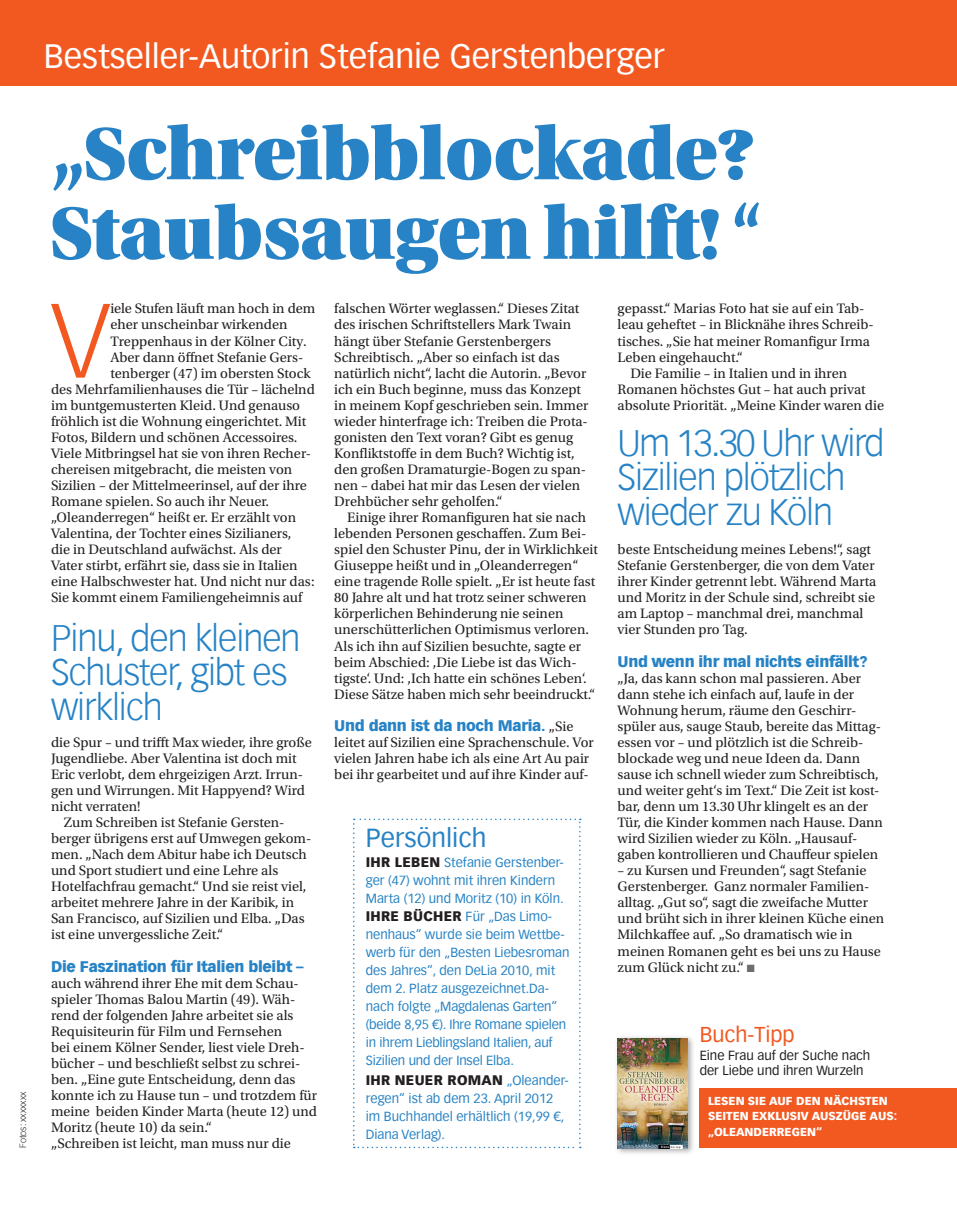
<style>
.page{position:relative;width:957px;height:1212px;background:#fff}
.page>*{position:absolute;margin:0;border:0;box-sizing:border-box;transform-origin:0 0}
.LT_Utopia_Ini_5Zeile{font:300 103.5px "Vectora Com";color:#f15921}
.Head_Vectora_Light_5{font:78px/79.5px "Utopia Std Black Headline";letter-spacing:-.01em;color:#2783c5}
.Head_Vectora_Light_5-2{font:300 36px/34.5px "Vectora Com";letter-spacing:-.03em;color:#2783c5}
.t1{font:33px "Vectora Com";color:#fff}
.Kasten_Vectora_rom_8{font:25.5px "Vectora Com";color:#2783c5}
.Kasten_Vectora_rom_8-2{font:21px "Vectora Com";color:#f15921}
.LT_Utopia_EZ_03{font:900 15px "Vectora Com";letter-spacing:-.02em;color:#2783c5}
.LT_Utopia_o_EZ_03{font:900 15px "Vectora Com";letter-spacing:-.02em;color:#2783c5}
.LT_Utopia_EZ_03-2{font:14.4px/16px "Utopia Std";color:#231f20}
.LT_Utopia_Ini_5Zeile-2{font:14.4px/16px "Utopia Std";color:#231f20}
.LT_Utopia_o_EZ_03-2{font:14.4px/16px "Utopia Std";color:#231f20}
.Kasten_Vectora_rom_8-3{font:900 13.5px "Vectora Com";letter-spacing:.02em;color:#231f20}
.Kasten_Vectora_rom_8-4{font:12.9px/18px "Vectora Com";color:#2783c5}
.Kasten_Vectora_rom_8-5{font:12.9px/15.3px "Vectora Com";color:#231f20}
.Lesen_Sie_weiter{font:900 11.25px/15.3px "Vectora Com";color:#fff}
.Credit_07{font:300 9px "Vectora Com";color:#231f20}
.s1{font-family:"Utopia Std";font-weight:400;font-size:14.4px;color:#231f20}
.s2{color:#6c6d70}
.s3{font-weight:900;font-size:13.5px;color:#231f20}
.s4{font-weight:400;font-size:12.9px;color:#2783c5}
</style>
<div class="page">
<div style="left:0;top:0;width:957px;height:85px;background:#f15921"></div>
<div style="left:699px;top:1088px;width:258px;height:59px;background:#f15921"></div>
<div style="left:614px;top:1034px;width:81px;height:122px;background:#231f20;opacity:.4"></div>
<img style="left:617px;top:1038px;width:70px;height:110px">
<svg style="left:353px;top:819px;width:228px;height:329px"></svg>
<p class="Credit_07" style="left:17px;top:1148px;width:58px;rotate:-90deg">Fotos: xxxxxxx</p>
<h3 class="t1" style="left:44px;top:36px;width:623px">Bestseller-Autorin Stefanie Gerstenberger</h3>
<p class="Head_Vectora_Light_5" style="left:51px;top:116px;width:711px">„Schreibblockade?<br>Staubsaugen hilft! “</p>
<p class="LT_Utopia_Ini_5Zeile" style="left:51px;top:278px;width:61px">V</p>
<p class="LT_Utopia_Ini_5Zeile-2" style="left:110px;top:301px;width:206px">iele Stufen läuft man hoch in dem</p>
<p class="LT_Utopia_o_EZ_03-2" style="left:334px;top:301px;width:256px">falschen Wörter weglassen.“ Dieses Zitat des irischen Schriftstellers Mark Twain hängt über Stefanie Gerstenbergers Schreibtisch. „Aber so einfach ist das natürlich nicht“, lacht die Autorin. „Bevor ich ein Buch beginne, muss das Konzept in meinem Kopf geschrieben sein. Immer wieder hinterfrage ich: Treiben die Prota&shy;gonisten den Text voran? Gibt es genug Konfliktstoffe in dem Buch? Wichtig ist, den großen Dramaturgie-Bogen zu span&shy;nen – dabei hat mir das Lesen der vielen Drehbücher sehr geholfen.“</p>
<p class="LT_Utopia_EZ_03-2" style="left:334px;top:510px;width:265px;text-indent:13px">Einige ihrer Romanfiguren hat sie nach lebenden Personen geschaffen. Zum Bei&shy;spiel den Schuster Pinu, der in Wirklichkeit Giuseppe heißt und in „Oleanderregen“ eine tragende Rolle spielt. „Er ist heute fast 80 Jahre alt und hat trotz seiner schweren körperlichen Behinderung nie seinen unerschütterlichen Optimismus verloren.<br>Als ich ihn auf Sizilien besuchte, sagte er beim Abschied: ‚Die Liebe ist das Wich&shy;tigste‘. Und: ‚Ich hatte ein schönes Leben‘.<br>Diese Sätze haben mich sehr beeindruckt.“</p>
<p class="LT_Utopia_o_EZ_03" style="left:334px;top:716px;width:241px">Und dann ist da noch Maria. <span class="s1">„Sie</span></p>
<p class="LT_Utopia_o_EZ_03-2" style="left:334px;top:734px;width:261px">leitet auf Sizilien eine Sprachenschule. Vor vielen Jahren habe ich als eine Art Au pair bei ihr gearbeitet und auf ihre Kinder auf-</p>
<p class="LT_Utopia_o_EZ_03-2" style="left:617px;top:301px;width:258px">gepasst.“ Marias Foto hat sie auf ein Tab&shy;leau geheftet – in Blicknähe ihres Schreib&shy;tisches. „Sie hat meiner Romanfigur Irma Leben eingehaucht.“</p>
<p class="LT_Utopia_EZ_03-2" style="left:617px;top:365px;width:268px;text-indent:13px">Die Familie – in Italien und in ihren<br>Romanen höchstes Gut – hat auch privat absolute Priorität. „Meine Kinder waren die</p>
<p class="LT_Utopia_Ini_5Zeile-2" style="left:110px;top:317px;width:179px">eher unscheinbar wirkenden</p>
<p class="LT_Utopia_Ini_5Zeile-2" style="left:110px;top:333px;width:198px">Treppenhaus in der Kölner City.</p>
<p class="LT_Utopia_Ini_5Zeile-2" style="left:110px;top:349px;width:194px">Aber dann öffnet Stefanie Gers-</p>
<p class="LT_Utopia_Ini_5Zeile-2" style="left:110px;top:365px;width:202px">tenberger (47) im obersten Stock</p>
<p class="LT_Utopia_Ini_5Zeile-2" style="left:51px;top:381px;width:265px">des Mehrfamilienhauses die Tür – lächelnd</p>
<p class="LT_Utopia_Ini_5Zeile-2" style="left:51px;top:397px;width:251px">im buntgemusterten Kleid. Und genauso</p>
<p class="LT_Utopia_Ini_5Zeile-2" style="left:51px;top:413px;width:257px">fröhlich ist die Wohnung eingerichtet. Mit</p>
<p class="LT_Utopia_Ini_5Zeile-2" style="left:51px;top:429px;width:248px">Fotos, Bildern und schönen Accessoires.</p>
<p class="LT_Utopia_Ini_5Zeile-2" style="left:51px;top:445px;width:261px">Viele Mitbringsel hat sie von ihren Recher-</p>
<p class="LT_Utopia_Ini_5Zeile-2" style="left:51px;top:461px;width:243px">chereisen mitgebracht, die meisten von</p>
<p class="LT_Utopia_Ini_5Zeile-2" style="left:51px;top:477px;width:257px">Sizilien – der Mittelmeerinsel, auf der ihre</p>
<p class="LT_Utopia_Ini_5Zeile-2" style="left:51px;top:494px;width:220px">Romane spielen. So auch ihr Neuer.</p>
<p class="LT_Utopia_Ini_5Zeile-2" style="left:51px;top:510px;width:247px">„Oleanderregen“ heißt er. Er erzählt von</p>
<p class="LT_Utopia_Ini_5Zeile-2" style="left:51px;top:526px;width:242px">Valentina, der Tochter eines Sizilianers,</p>
<p class="LT_Utopia_Ini_5Zeile-2" style="left:51px;top:542px;width:232px">die in Deutschland aufwächst. Als der</p>
<p class="LT_Utopia_Ini_5Zeile-2" style="left:51px;top:558px;width:248px">Vater stirbt, erfährt sie, dass sie in Italien</p>
<p class="LT_Utopia_Ini_5Zeile-2" style="left:51px;top:574px;width:265px">eine Halbschwester hat. Und nicht nur das:</p>
<p class="LT_Utopia_Ini_5Zeile-2" style="left:51px;top:590px;width:253px">Sie kommt einem Familiengeheimnis auf</p>
<p class="Head_Vectora_Light_5-2" style="left:617px;top:425px;width:269px">Um 13.30 Uhr wird<br>Sizilien plötzlich wieder zu Köln</p>
<p class="LT_Utopia_EZ_03-2" style="left:617px;top:542px;width:260px">beste Entscheidung meines Lebens!“, sagt Stefanie Gerstenberger, die von dem Vater ihrer Kinder getrennt lebt. Während Marta und Moritz in der Schule sind, schreibt sie am Laptop – manchmal drei, manchmal vier Stunden pro Tag.</p>
<p class="LT_Utopia_EZ_03" style="left:617px;top:652px;width:251px">Und wenn ihr mal nichts einfällt?</p>
<p class="LT_Utopia_EZ_03-2" style="left:617px;top:670px;width:267px">„Ja, das kann schon mal passieren. Aber dann stehe ich einfach auf, laufe in der Wohnung herum, räume den Geschirr&shy;spüler aus, sauge Staub, bereite das Mittag&shy;essen vor – und plötzlich ist die Schreib&shy;blockade weg und neue Ideen da. Dann sause ich schnell wieder zum Schreibtisch, und weiter geht‘s im Text.“ Die Zeit ist kost&shy;bar, denn um 13.30 Uhr klingelt es an der Tür, die Kinder kommen nach Hause. Dann wird Sizilien wieder zu Köln. „Hausauf&shy;gaben kontrollieren und Chauffeur spielen</p>
<p class="LT_Utopia_EZ_03-2" style="left:617px;top:863px;width:268px">– zu Kursen und Freunden“, sagt Stefanie Gerstenberger. Ganz normaler Familien&shy;alltag. „Gut so“, sagt die zweifache Mutter und brüht sich in ihrer kleinen Küche einen Milchkaffee auf. „So dramatisch wie in meinen Romanen geht es bei uns zu Hause zum Glück nicht zu.“ <span class="s2">■</span></p>
<p class="Head_Vectora_Light_5-2" style="left:51px;top:621px;width:251px">Pinu, den kleinen<br>Schuster, gibt es wirklich</p>
<p class="LT_Utopia_Ini_5Zeile-2" style="left:51px;top:734px;width:262px">die Spur – und trifft Max wieder, ihre große Jugendliebe. Aber Valentina ist doch mit Eric verlobt, dem ehrgeizigen Arzt. Irrun&shy;gen und Wirrungen. Mit Happyend? Wird nicht verraten!</p>
<p class="LT_Utopia_EZ_03-2" style="left:51px;top:815px;width:262px;text-indent:13px">Zum Schreiben ist Stefanie Gersten&shy;berger übrigens erst auf Umwegen gekom&shy;men. „Nach dem Abitur habe ich Deutsch und Sport studiert und eine Lehre als Hotelfachfrau gemacht.“ Und sie reist viel, arbeitet mehrere Jahre in der Karibik, in San Francisco, auf Sizilien und Elba. „Das ist eine unvergessliche Zeit.“</p>
<p class="LT_Utopia_EZ_03" style="left:51px;top:957px;width:254px">Die Faszination für Italien bleibt –</p>
<p class="LT_Utopia_EZ_03-2" style="left:51px;top:975px;width:267px">auch während ihrer Ehe mit dem Schau&shy;spieler Thomas Balou Martin (49). Wäh&shy;rend der folgenden Jahre arbeitet sie als Requisiteurin für Film und Fernsehen<br>bei einem Kölner Sender, liest viele Dreh&shy;bücher – und beschließt selbst zu schrei&shy;ben. „Eine gute Entscheidung, denn das konnte ich zu Hause tun – und trotzdem für meine beiden Kinder Marta (heute 12) und Moritz (heute 10) da sein.“</p>
<p class="LT_Utopia_o_EZ_03-2" style="left:51px;top:1136px;width:241px">„Schreiben ist leicht, man muss nur die</p>
<p class="Kasten_Vectora_rom_8" style="left:366px;top:822px;width:122px">Persönlich</p>
<p class="Kasten_Vectora_rom_8-4" style="left:366px;top:853px;width:205px"><span class="s3">IHR LEBEN</span> Stefanie Gerstenber&shy;ger (47) wohnt mit ihren Kindern<br>Marta (12) und Moritz (10) in Köln.<br><span class="s3">IHRE BÜCHER</span> Für „Das Limo&shy;nenhaus“ wurde sie beim Wettbe&shy;werb für den „Besten Liebesroman des Jahres“, den DeLia 2010, mit dem 2. Platz ausgezeichnet.Da&shy;nach folgte „Magdalenas Garten“ (beide 8,95 €). Ihre Romane spielen in ihrem Lieblingsland Italien, auf<br>Sizilien und der Insel Elba.</p>
<p class="Kasten_Vectora_rom_8-3" style="left:366px;top:1072px;width:204px">IHR NEUER ROMAN <span class="s4">„Oleander-</span></p>
<p class="Kasten_Vectora_rom_8-4" style="left:366px;top:1090px;width:200px">regen“ ist ab dem 23. April 2012 im Buchhandel erhältlich (19,99 €,<br>Diana Verlag).</p>
<p class="Kasten_Vectora_rom_8-2" style="left:699px;top:1022px;width:96px">Buch-Tipp</p>
<p class="Kasten_Vectora_rom_8-5" style="left:699px;top:1048px;width:172px">Eine Frau auf der Suche nach der Liebe und ihren Wurzeln</p>
<p class="Lesen_Sie_weiter" style="left:708px;top:1093px;width:190px">LESEN SIE AUF DEN NÄCHSTEN<br>SEITEN EXKLUSIV AUSZÜGE AUS: „OLEANDERREGEN“</p>
</div>
